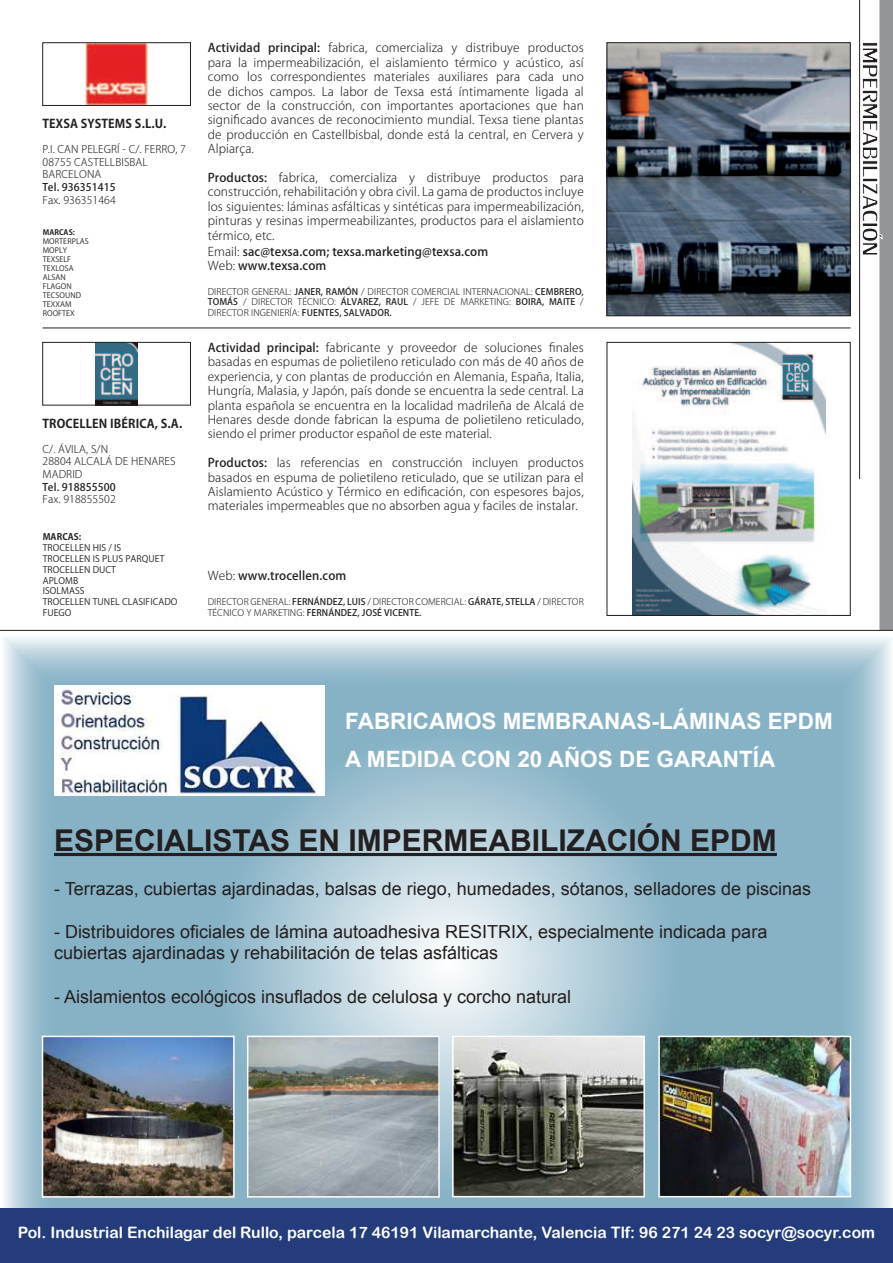
<style>
.page{position:relative;width:893px;height:1263px;background:#fff}
.page>*{position:absolute;margin:0;border:0;box-sizing:border-box;transform-origin:0 0}
.t1{font:700 30px "Arial";color:#231f20}
.t2{font:700 22.5px/37.5px "Arial";color:#fff}
.t3{font:18px/21.6px "Arial";color:#231f20}
.t4{font:15.75px "Arial Rounded MT Bold";color:#fff}
.t5{font:300 12px/14.4px "Koz Go Pro";letter-spacing:.01em;color:#231f20;text-align:justify}
.t6{font:500 12px/14.4px "Koz Go Pro";letter-spacing:.01em;color:#231f20}
.t7{font:700 12px "Koz Go Pro";letter-spacing:.01em;color:#231f20}
.t8{font:300 10.5px/12.6px "Koz Go Pro";letter-spacing:.01em;color:#231f20}
.t9{font:500 10.5px "Koz Go Pro";letter-spacing:.01em;color:#231f20}
.t10{font:300 9px/10.5px "Koz Go Pro";letter-spacing:.01em;color:#231f20;text-align:justify}
.t11{font:9px/10.8px "Koz Go Pro";letter-spacing:.01em;color:#231f20}
.t12{font:700 9px "Koz Go Pro";letter-spacing:.01em;color:#231f20}
.t13{font:7.5px/9px "Koz Go Pro";letter-spacing:.01em;color:#231f20}
.t14{font:700 7.5px "Koz Go Pro";letter-spacing:.01em;color:#231f20}
.s1{font-weight:500}
.s2{font-weight:300}
</style>
<div class="page">
<hr style="left:43px;top:328px;width:807px;height:1px;background:#231f20">
<img style="left:609px;top:45px;width:239px;height:269px">
<div style="left:607px;top:43px;width:243px;height:273px;border:1px solid #231f20"></div>
<img style="left:85px;top:45px;width:63px;height:59px">
<div style="left:43px;top:43px;width:148px;height:63px;border:1px solid #231f20"></div>
<img style="left:632px;top:344px;width:193px;height:270px">
<div style="left:607px;top:342px;width:243px;height:274px;border:1px solid #231f20"></div>
<img style="left:96px;top:344px;width:42px;height:59px">
<div style="left:43px;top:342px;width:148px;height:63px;border:1px solid #231f20"></div>
<hr style="left:859px;top:0;width:1px;height:479px;background:#231f20">
<svg style="left:4px;top:638px;width:887px;height:570px;background:#a0c2d1"></svg>
<img style="left:54px;top:685px;width:270px;height:111px">
<img style="left:45px;top:1039px;width:187px;height:155px">
<div style="left:42px;top:1036px;width:193px;height:161px;border:2px solid #fff"></div>
<img style="left:250px;top:1039px;width:187px;height:155px">
<div style="left:247px;top:1036px;width:193px;height:161px;border:2px solid #fff"></div>
<hr style="left:54px;top:853px;width:723px;height:3px;background:#231f20">
<div style="left:0;top:1208px;width:893px;height:55px;background:#243c7b"></div>
<img style="left:455px;top:1039px;width:187px;height:155px">
<div style="left:452px;top:1036px;width:193px;height:161px;border:2px solid #fff"></div>
<img style="left:661px;top:1039px;width:187px;height:155px">
<div style="left:658px;top:1036px;width:193px;height:161px;border:2px solid #fff"></div>
<svg style="left:862px;top:0;width:31px;height:930px"></svg>
<hr style="left:0;top:630px;width:893px;height:1px;background:#231f20">
<p class="t7" style="left:43px;top:116px;width:125px">TEXSA SYSTEMS S.L.U.</p>
<p class="t8" style="left:43px;top:143px;width:145px">P.I. CAN PELEGRÍ - C/. FERRO, 7<br>08755 CASTELLBISBAL<br>BARCELONA</p>
<p class="t9" style="left:43px;top:180px;width:75px">Tel. 936351415</p>
<p class="t8" style="left:43px;top:193px;width:75px">Fax. 936351464</p>
<p class="t14" style="left:43px;top:228px;width:34px">MARCAS:</p>
<p class="t13" style="left:43px;top:237px;width:48px">MORTERPLAS<br>MOPLY<br>TEXSELF<br>TEXLOSA<br>ALSAN<br>FLAGON<br>TECSOUND<br>TEXXAM<br>ROOFTEX</p>
<p class="t7" style="left:43px;top:415px;width:141px">TROCELLEN IBÉRICA, S.A.</p>
<p class="t8" style="left:43px;top:443px;width:135px">C/. ÁVILA, S/N<br>28804 ALCALÁ DE HENARES<br>MADRID</p>
<p class="t9" style="left:43px;top:480px;width:75px">Tel. 918855500</p>
<p class="t8" style="left:43px;top:493px;width:75px">Fax. 918855502</p>
<p class="t12" style="left:43px;top:531px;width:40px">MARCAS:</p>
<p class="t11" style="left:43px;top:543px;width:136px">TROCELLEN HIS / IS<br>TROCELLEN IS PLUS PARQUET<br>TROCELLEN DUCT<br>APLOMB<br>ISOLMASS<br>TROCELLEN TUNEL CLASIFICADO<br>FUEGO</p>
<p class="t5" style="left:208px;top:41px;width:378px"><span class="s1">Actividad principal:</span> fabrica, comercializa y distribuye productos para la impermeabilización, el aislamiento térmico y acústico, así como los correspondientes materiales auxiliares para cada uno de dichos campos. La labor de Texsa está íntimamente ligada al sector de la construcción, con importantes aportaciones que han signi昀椀cado avances de reconocimiento mundial. Texsa tiene plantas de producción en Castellbisbal, donde está la central, en Cervera y Alpiarça.</p>
<p class="t5" style="left:208px;top:170px;width:378px"><span class="s1">Productos:</span> fabrica, comercializa y distribuye productos para construcción, rehabilitación y obra civil. La gama de productos incluye los siguientes: láminas asfálticas y sintéticas para impermeabilización, pinturas y resinas impermeabilizantes, productos para el aislamiento térmico, etc.</p>
<p class="t6" style="left:208px;top:245px;width:282px"><span class="s2">Email:</span> sac@texsa.com; texsa.marketing@texsa.com<br><span class="s2">Web:</span> www.texsa.com</p>
<p class="t10" style="left:208px;top:286px;width:378px">DIRECTOR GENERAL: <span class="s1">JANER, RAMÓN</span> / DIRECTOR COMERCIAL INTERNACIONAL: <span class="s1">CEMBRERO, TOMÁS</span> / DIRECTOR TÉCNICO: <span class="s1">ÁLVAREZ, RAUL</span> / JEFE DE MARKETING: <span class="s1">BOIRA, MAITE</span> / DIRECTOR INGENIERÍA: <span class="s1">FUENTES, SALVADOR.</span></p>
<p class="t5" style="left:208px;top:340px;width:378px"><span class="s1">Actividad principal:</span> fabricante y proveedor de soluciones 昀椀nales basadas en espumas de polietileno reticulado con más de 40 años de experiencia, y con plantas de producción en Alemania, España, Italia, Hungría, Malasia, y Japón, país donde se encuentra la sede central. La planta española se encuentra en la localidad madrileña de Alcalá de Henares desde donde fabrican la espuma de polietileno reticulado, siendo el primer productor español de este material.</p>
<p class="t5" style="left:208px;top:456px;width:378px"><span class="s1">Productos:</span> las referencias en construcción incluyen productos basados en espuma de polietileno reticulado, que se utilizan para el Aislamiento Acústico y Térmico en edi昀椀cación, con espesores bajos, materiales impermeables que no absorben agua y faciles de instalar.</p>
<p class="t6" style="left:208px;top:569px;width:140px"><span class="s2">Web:</span> www.trocellen.com</p>
<p class="t10" style="left:208px;top:597px;width:378px">DIRECTOR GENERAL: <span class="s1">FERNÁNDEZ, LUIS</span> / DIRECTOR COMERCIAL: <span class="s1">GÁRATE, STELLA</span> / DIRECTOR<br>TÉCNICO Y MARKETING: <span class="s1">FERNÁNDEZ, JOSÉ VICENTE.</span></p>
<h2 class="t2" style="left:345px;top:703px;width:489px">FABRICAMOS MEMBRANAS-LÁMINAS EPDM<br>A MEDIDA CON 20 AÑOS DE GARANTÍA</h2>
<h1 class="t1" style="left:54px;top:823px;width:724px">ESPECIALISTAS EN IMPERMEABILIZACIÓN EPDM</h1>
<h3 class="t3" style="left:54px;top:879px;width:759px">- Terrazas, cubiertas ajardinadas, balsas de riego, humedades, sótanos, selladores de piscinas</h3>
<h3 class="t3" style="left:54px;top:921px;width:715px">- Distribuidores o昀椀ciales de lámina autoadhesiva RESITRIX, especialmente indicada para cubiertas ajardinadas y rehabilitación de telas asfálticas</h3>
<h3 class="t3" style="left:54px;top:985px;width:519px">- Aislamientos ecológicos insu昀氀ados de celulosa y corcho natural</h3>
<h3 class="t4" style="left:18px;top:1226px;width:859px">Pol. Industrial Enchilagar del Rullo, parcela 17 46191 Vilamarchante, Valencia Tlf: 96 271 24 23 socyr@socyr.com</h3>
</div>
